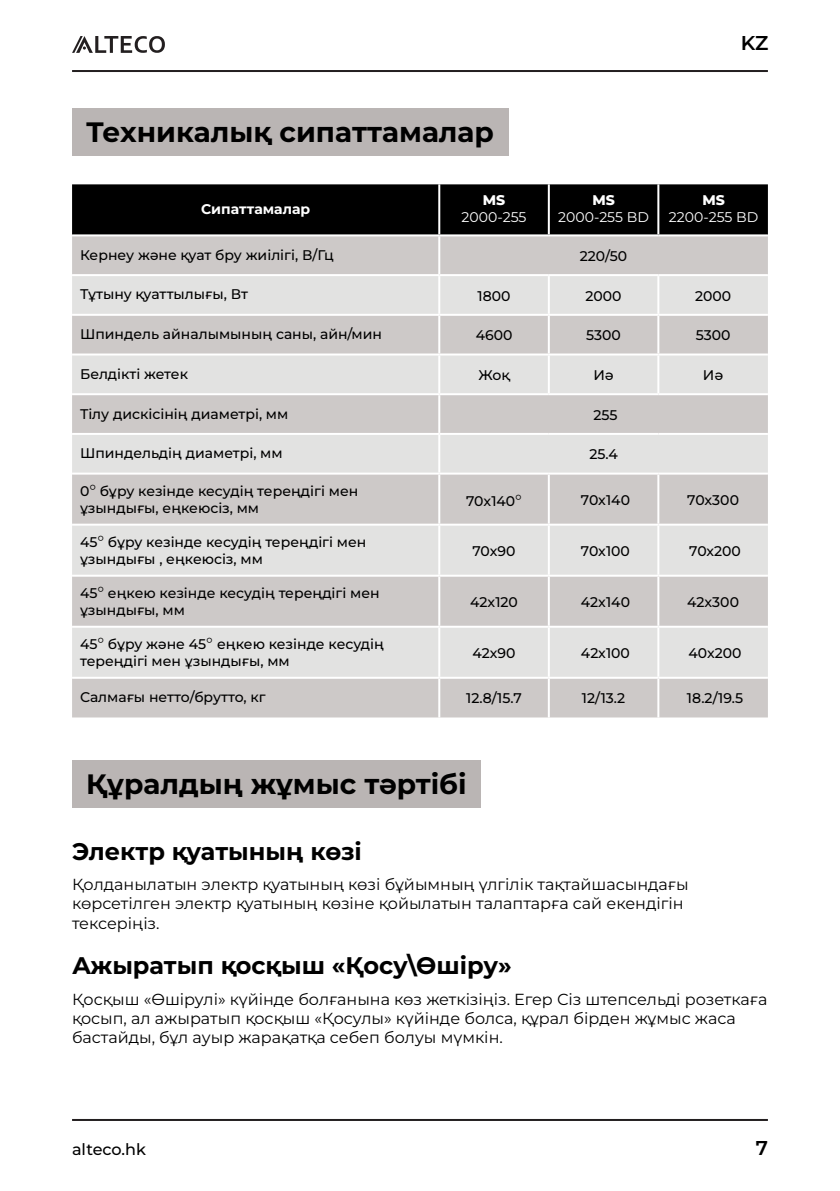
<style>
.page{position:relative;width:840px;height:1191px;background:#fff}
.page>*{position:absolute;margin:0;border:0;box-sizing:border-box;transform-origin:0 0}
.t1{font:700 28px "Montserrat";color:#000}
.t2{font:700 24px "Montserrat";color:#000}
.t3{font:600 20px "Montserrat";color:#000}
.t4{font:16px/19.2px "Montserrat";color:#000}
.t5{font:500 16px "Montserrat";color:#000}
.t6{font:500 14px/16.8px "Montserrat";color:#000}
.t7{font:14px/16.8px "Montserrat";color:#fff;text-align:center}
.t8{font:700 14px "Montserrat";color:#fff}
.s1{font-weight:800}
.s2{font-weight:400;font-size:16px}
</style>
<div class="page">
<hr style="left:72px;top:70px;width:695px;height:2px;background:#231f20">
<hr style="left:72px;top:1119px;width:695px;height:2px;background:#231f20">
<svg style="left:72px;top:36px;width:93px;height:17px"></svg>
<div style="left:72px;top:184px;width:695px;height:50px;background:#000"></div>
<div style="left:72px;top:236px;width:695px;height:481px;background:#cdc9c8"></div>
<svg style="left:72px;top:276px;width:695px;height:401px;background:#d8d7d6"></svg>
<hr style="left:438px;top:184px;width:2px;height:50px;background:#fff">
<hr style="left:547px;top:184px;width:2px;height:50px;background:#fff">
<hr style="left:657px;top:184px;width:2px;height:50px;background:#fff">
<hr style="left:438px;top:236px;width:2px;height:38px;background:#fff">
<hr style="left:72px;top:274px;width:367px;height:2px;background:#fff">
<hr style="left:439px;top:274px;width:109px;height:2px;background:#fff">
<hr style="left:438px;top:276px;width:2px;height:38px;background:#fff">
<hr style="left:548px;top:274px;width:110px;height:2px;background:#fff">
<hr style="left:547px;top:276px;width:2px;height:38px;background:#fff">
<hr style="left:658px;top:274px;width:109px;height:2px;background:#fff">
<hr style="left:657px;top:276px;width:2px;height:38px;background:#fff">
<hr style="left:72px;top:314px;width:367px;height:2px;background:#fff">
<hr style="left:439px;top:314px;width:109px;height:2px;background:#fff">
<hr style="left:438px;top:316px;width:2px;height:37px;background:#fff">
<hr style="left:548px;top:314px;width:110px;height:2px;background:#fff">
<hr style="left:547px;top:316px;width:2px;height:37px;background:#fff">
<hr style="left:658px;top:314px;width:109px;height:2px;background:#fff">
<hr style="left:657px;top:316px;width:2px;height:37px;background:#fff">
<hr style="left:72px;top:353px;width:367px;height:2px;background:#fff">
<hr style="left:439px;top:353px;width:109px;height:2px;background:#fff">
<hr style="left:438px;top:355px;width:2px;height:38px;background:#fff">
<hr style="left:548px;top:353px;width:110px;height:2px;background:#fff">
<hr style="left:547px;top:355px;width:2px;height:38px;background:#fff">
<hr style="left:658px;top:353px;width:109px;height:2px;background:#fff">
<hr style="left:657px;top:355px;width:2px;height:38px;background:#fff">
<hr style="left:72px;top:393px;width:367px;height:2px;background:#fff">
<hr style="left:439px;top:393px;width:109px;height:2px;background:#fff">
<hr style="left:438px;top:395px;width:2px;height:38px;background:#fff">
<hr style="left:548px;top:393px;width:110px;height:2px;background:#fff">
<hr style="left:658px;top:393px;width:109px;height:2px;background:#fff">
<hr style="left:72px;top:433px;width:367px;height:2px;background:#fff">
<hr style="left:439px;top:433px;width:109px;height:2px;background:#fff">
<hr style="left:438px;top:435px;width:2px;height:37px;background:#fff">
<hr style="left:548px;top:433px;width:110px;height:2px;background:#fff">
<hr style="left:658px;top:433px;width:109px;height:2px;background:#fff">
<hr style="left:72px;top:472px;width:367px;height:2px;background:#fff">
<hr style="left:439px;top:472px;width:109px;height:2px;background:#fff">
<hr style="left:438px;top:474px;width:2px;height:49px;background:#fff">
<hr style="left:548px;top:472px;width:110px;height:2px;background:#fff">
<hr style="left:547px;top:474px;width:2px;height:49px;background:#fff">
<hr style="left:658px;top:472px;width:109px;height:2px;background:#fff">
<hr style="left:657px;top:474px;width:2px;height:49px;background:#fff">
<hr style="left:72px;top:523px;width:367px;height:2px;background:#fff">
<hr style="left:439px;top:523px;width:109px;height:2px;background:#fff">
<hr style="left:438px;top:525px;width:2px;height:49px;background:#fff">
<hr style="left:548px;top:523px;width:110px;height:2px;background:#fff">
<hr style="left:547px;top:525px;width:2px;height:49px;background:#fff">
<hr style="left:658px;top:523px;width:109px;height:2px;background:#fff">
<hr style="left:657px;top:525px;width:2px;height:49px;background:#fff">
<hr style="left:72px;top:574px;width:367px;height:2px;background:#fff">
<hr style="left:439px;top:574px;width:109px;height:2px;background:#fff">
<hr style="left:438px;top:576px;width:2px;height:50px;background:#fff">
<hr style="left:548px;top:574px;width:110px;height:2px;background:#fff">
<hr style="left:547px;top:576px;width:2px;height:50px;background:#fff">
<hr style="left:658px;top:574px;width:109px;height:2px;background:#fff">
<hr style="left:657px;top:576px;width:2px;height:50px;background:#fff">
<hr style="left:72px;top:626px;width:367px;height:2px;background:#fff">
<hr style="left:439px;top:626px;width:109px;height:2px;background:#fff">
<hr style="left:438px;top:628px;width:2px;height:49px;background:#fff">
<hr style="left:548px;top:626px;width:110px;height:2px;background:#fff">
<hr style="left:547px;top:628px;width:2px;height:49px;background:#fff">
<hr style="left:658px;top:626px;width:109px;height:2px;background:#fff">
<hr style="left:657px;top:628px;width:2px;height:49px;background:#fff">
<hr style="left:72px;top:677px;width:367px;height:2px;background:#fff">
<hr style="left:439px;top:677px;width:109px;height:2px;background:#fff">
<hr style="left:438px;top:679px;width:2px;height:38px;background:#fff">
<hr style="left:548px;top:677px;width:110px;height:2px;background:#fff">
<hr style="left:547px;top:679px;width:2px;height:38px;background:#fff">
<hr style="left:658px;top:677px;width:109px;height:2px;background:#fff">
<hr style="left:657px;top:679px;width:2px;height:38px;background:#fff">
<div style="left:72px;top:108px;width:436px;height:48px;background:#bab5b4"></div>
<div style="left:72px;top:760px;width:408px;height:48px;background:#bab5b4"></div>
<p class="t1" style="left:86px;top:113px;width:409px">Техникалық сипаттамалар</p>
<h3 class="t3" style="left:740px;top:30px;width:29px">KZ</h3>
<p class="t8" style="left:201px;top:199px;width:111px">Сипаттамалар</p>
<p class="t7" style="left:461px;top:192px;width:66px"><span class="s1">MS<br></span>2000-255</p>
<p class="t7" style="left:558px;top:192px;width:92px"><span class="s1">MS<br></span>2000-255 BD</p>
<p class="t7" style="left:668px;top:192px;width:91px"><span class="s1">MS<br></span>2200-255 BD</p>
<p class="t6" style="left:80px;top:246px;width:255px">Кернеу және қуат бру жиілігі, В/Гц</p>
<p class="t6" style="left:579px;top:247px;width:49px">220/50</p>
<p class="t6" style="left:80px;top:286px;width:169px">Тұтыну қуаттылығы, Вт</p>
<p class="t6" style="left:477px;top:287px;width:34px">1800</p>
<p class="t6" style="left:585px;top:287px;width:38px">2000</p>
<p class="t6" style="left:694px;top:287px;width:38px">2000</p>
<p class="t6" style="left:80px;top:325px;width:303px">Шпиндель айналымының саны, айн/мин</p>
<p class="t6" style="left:475px;top:326px;width:38px">4600</p>
<p class="t6" style="left:586px;top:326px;width:36px">5300</p>
<p class="t6" style="left:695px;top:326px;width:36px">5300</p>
<p class="t6" style="left:80px;top:365px;width:109px">Белдікті жетек</p>
<p class="t6" style="left:478px;top:366px;width:33px">Жоқ</p>
<p class="t6" style="left:593px;top:366px;width:22px">Иә</p>
<p class="t6" style="left:702px;top:366px;width:22px">Иә</p>
<p class="t6" style="left:80px;top:405px;width:210px">Тілу дискісінің диаметрі, мм</p>
<p class="t6" style="left:593px;top:406px;width:26px">255</p>
<p class="t6" style="left:80px;top:444px;width:204px">Шпиндельдің диаметрі, мм</p>
<p class="t6" style="left:589px;top:445px;width:30px">25.4</p>
<p class="t6" style="left:80px;top:482px;width:279px">0<span class="s2">°</span> бұру кезінде кесудің тереңдігі мен ұзындығы, еңкеюсіз, мм</p>
<p class="t6" style="left:466px;top:492px;width:57px">70x140<span class="s2">°</span></p>
<p class="t6" style="left:580px;top:491px;width:51px">70x140</p>
<p class="t6" style="left:686px;top:491px;width:53px">70x300</p>
<p class="t6" style="left:80px;top:533px;width:288px">45<span class="s2">°</span> бұру кезінде кесудің тереңдігі мен ұзындығы , еңкеюсіз, мм</p>
<p class="t6" style="left:472px;top:542px;width:44px">70x90</p>
<p class="t6" style="left:580px;top:542px;width:50px">70x100</p>
<p class="t6" style="left:688px;top:542px;width:53px">70х200</p>
<p class="t6" style="left:80px;top:584px;width:301px">45<span class="s2">°</span> еңкею кезінде кесудің тереңдігі мен ұзындығы, мм</p>
<p class="t6" style="left:470px;top:593px;width:49px">42x120</p>
<p class="t6" style="left:580px;top:593px;width:51px">42x140</p>
<p class="t6" style="left:686px;top:593px;width:53px">42x300</p>
<p class="t6" style="left:80px;top:635px;width:305px">45<span class="s2">°</span> бұру және 45<span class="s2">°</span> еңкею кезінде кесудің тереңдігі мен ұзындығы, мм</p>
<p class="t6" style="left:472px;top:644px;width:44px">42x90</p>
<p class="t6" style="left:580px;top:644px;width:50px">42x100</p>
<p class="t6" style="left:688px;top:644px;width:54px">40x200</p>
<p class="t6" style="left:80px;top:688px;width:187px">Салмағы нетто/брутто, кг</p>
<p class="t6" style="left:466px;top:689px;width:57px">12.8/15.7</p>
<p class="t6" style="left:581px;top:689px;width:45px">12/13.2</p>
<p class="t6" style="left:686px;top:689px;width:58px">18.2/19.5</p>
<p class="t1" style="left:86px;top:765px;width:381px">Құралдың жұмыс тәртібі</p>
<p class="t2" style="left:72px;top:835px;width:291px">Электр қуатының көзі</p>
<p class="t4" style="left:72px;top:874px;width:617px">Қолданылатын электр қуатының көзі бұйымның үлгілік тақтайшасындағы көрсетілген электр қуатының көзіне қойылатын талаптарға сай екендігін тексеріңіз.</p>
<p class="t2" style="left:72px;top:950px;width:441px">Ажыратып қосқыш «Қосу\Өшіру»</p>
<p class="t4" style="left:72px;top:989px;width:696px">Қосқыш «Өшірулі» күйінде болғанына көз жеткізіңіз. Егер Сіз штепсельді розеткаға қосып, ал ажыратып қосқыш «Қосулы» күйінде болса, құрал бірден жұмыс жаса бастайды, бұл ауыр жарақатқа себеп болуы мүмкін.</p>
<p class="t5" style="left:72px;top:1138px;width:75px">alteco.hk</p>
<h3 class="t3" style="left:755px;top:1134px;width:14px">7</h3>
</div>
